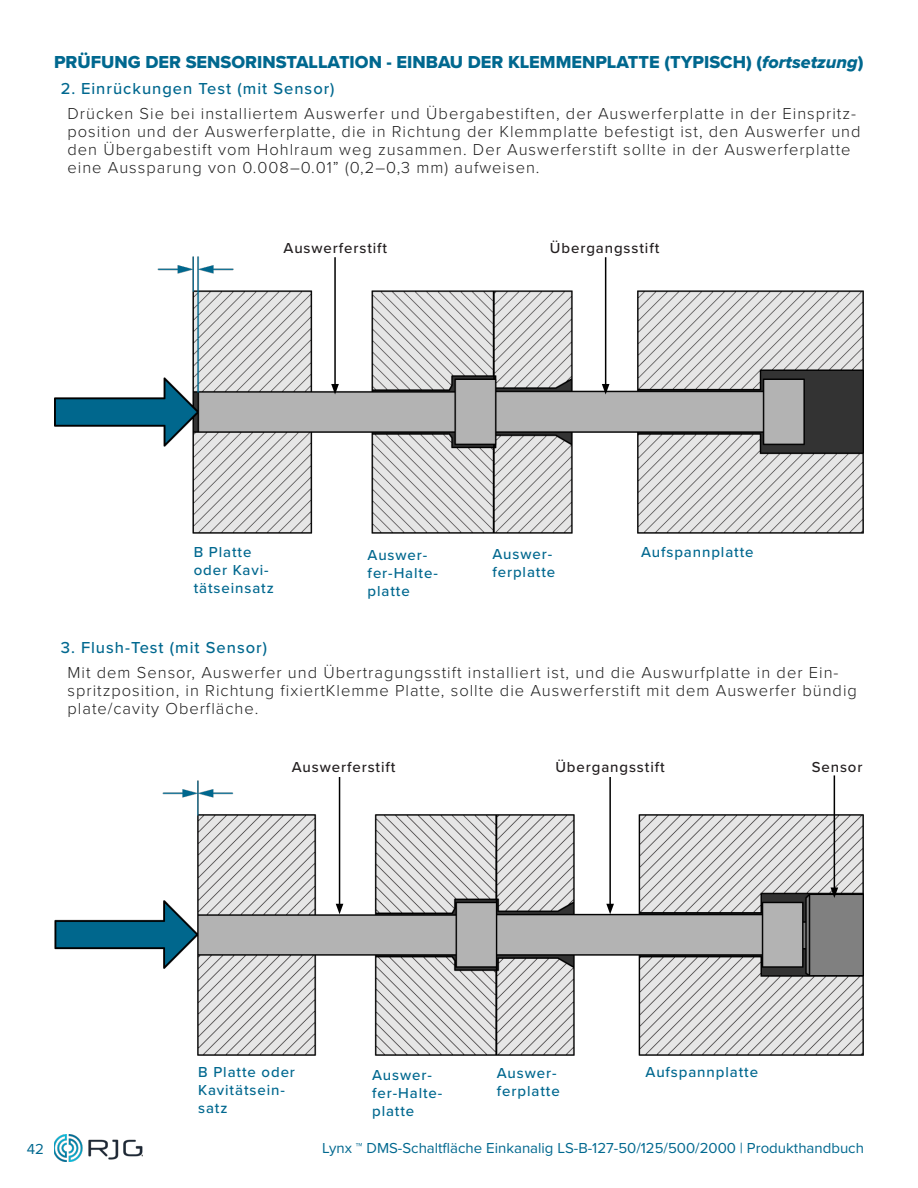
<style>
.page{position:relative;width:918px;height:1188px;background:#fff}
.page>*{position:absolute;margin:0;border:0;box-sizing:border-box;transform-origin:0 0}
.t1{font:18px "Proxima Nova Extrabld";color:#00688f}
.t2{font:300 16.5px/18px "Proxima Nova";letter-spacing:.06em;color:#212121}
.t3{font:500 16.5px "Proxima Nova";letter-spacing:.06em;color:#00688f}
.t4{font:500 15px/18px "Proxima Nova";letter-spacing:.06em;color:#00688f}
.t5{font:15px "Proxima Nova";color:#00688f}
.t6{font:500 15px "Proxima Nova";letter-spacing:.06em;color:#231f20}
.s1{font-family:"Proxima Nova Extrabld It"}
</style>
<div class="page">
<img style="left:54px;top:1134px;width:88px;height:27px">
<img style="left:54px;top:256px;width:810px;height:277px">
<img style="left:54px;top:780px;width:810px;height:276px">
<hr style="left:334px;top:257px;width:2px;height:129px;background:#000">
<svg style="left:331px;top:384px;width:8px;height:10px"></svg>
<hr style="left:339px;top:777px;width:1px;height:129px;background:#000">
<svg style="left:336px;top:904px;width:7px;height:10px"></svg>
<hr style="left:605px;top:257px;width:1px;height:129px;background:#000">
<svg style="left:602px;top:384px;width:7px;height:10px"></svg>
<hr style="left:609px;top:777px;width:2px;height:129px;background:#000">
<svg style="left:606px;top:904px;width:8px;height:10px"></svg>
<hr style="left:834px;top:775px;width:1px;height:115px;background:#000">
<svg style="left:831px;top:888px;width:7px;height:10px"></svg>
<p class="t1" style="left:54px;top:49px;width:811px">PRÜFUNG DER SENSORINSTALLATION - EINBAU DER KLEMMENPLATTE (TYPISCH) (<span class="s1">fortsetzung</span>)</p>
<p class="t3" style="left:61px;top:76px;width:275px">2. Einrückungen Test (mit Sensor)</p>
<p class="t2" style="left:68px;top:103px;width:795px">Drücken Sie bei installiertem Auswerfer und Übergabestiften, der Auswerferplatte in der Einspritz&shy;position und der Auswerferplatte, die in Richtung der Klemmplatte befestigt ist, den Auswerfer und den Übergabestift vom Hohlraum weg zusammen. Der Auswerferstift sollte in der Auswerferplatte eine Aussparung von 0.008–0.01” (0,2–0,3 mm) aufweisen.</p>
<p class="t6" style="left:284px;top:236px;width:105px">Auswerferstift</p>
<p class="t6" style="left:550px;top:236px;width:111px">Übergangsstift</p>
<p class="t4" style="left:194px;top:543px;width:82px">B Platte oder Kavi&shy;tätseinsatz</p>
<p class="t4" style="left:368px;top:546px;width:72px">Auswer&shy;fer-Halte&shy;platte</p>
<p class="t4" style="left:492px;top:544px;width:64px">Auswer&shy;ferplatte</p>
<p class="t4" style="left:641px;top:543px;width:114px">Aufspannplatte</p>
<p class="t3" style="left:61px;top:636px;width:208px">3. Flush-Test (mit Sensor)</p>
<p class="t2" style="left:68px;top:663px;width:791px">Mit dem Sensor, Auswerfer und Übertragungsstift installiert ist, und die Auswurfplatte in der Ein&shy;spritzposition, in Richtung fixiertKlemme Platte, sollte die Auswerferstift mit dem Auswerfer bündig plate/cavity Oberfläche.</p>
<p class="t6" style="left:292px;top:756px;width:105px">Auswerferstift</p>
<p class="t6" style="left:555px;top:756px;width:111px">Übergangsstift</p>
<p class="t6" style="left:812px;top:756px;width:52px">Sensor</p>
<p class="t4" style="left:198px;top:1062px;width:98px">B Platte oder<br>Kavitätsein&shy;satz</p>
<p class="t4" style="left:372px;top:1065px;width:72px">Auswer&shy;fer-Halte&shy;platte</p>
<p class="t4" style="left:497px;top:1064px;width:64px">Auswer&shy;ferplatte</p>
<p class="t4" style="left:646px;top:1062px;width:114px">Aufspannplatte</p>
<p class="t5" style="left:27px;top:1137px;width:19px">42</p>
<p class="t5" style="left:322px;top:1136px;width:543px">Lynx ™ DMS-Schaltfläche Einkanalig LS‑B‑127‑50/125/500/2000 | Produkthandbuch</p>
</div>
